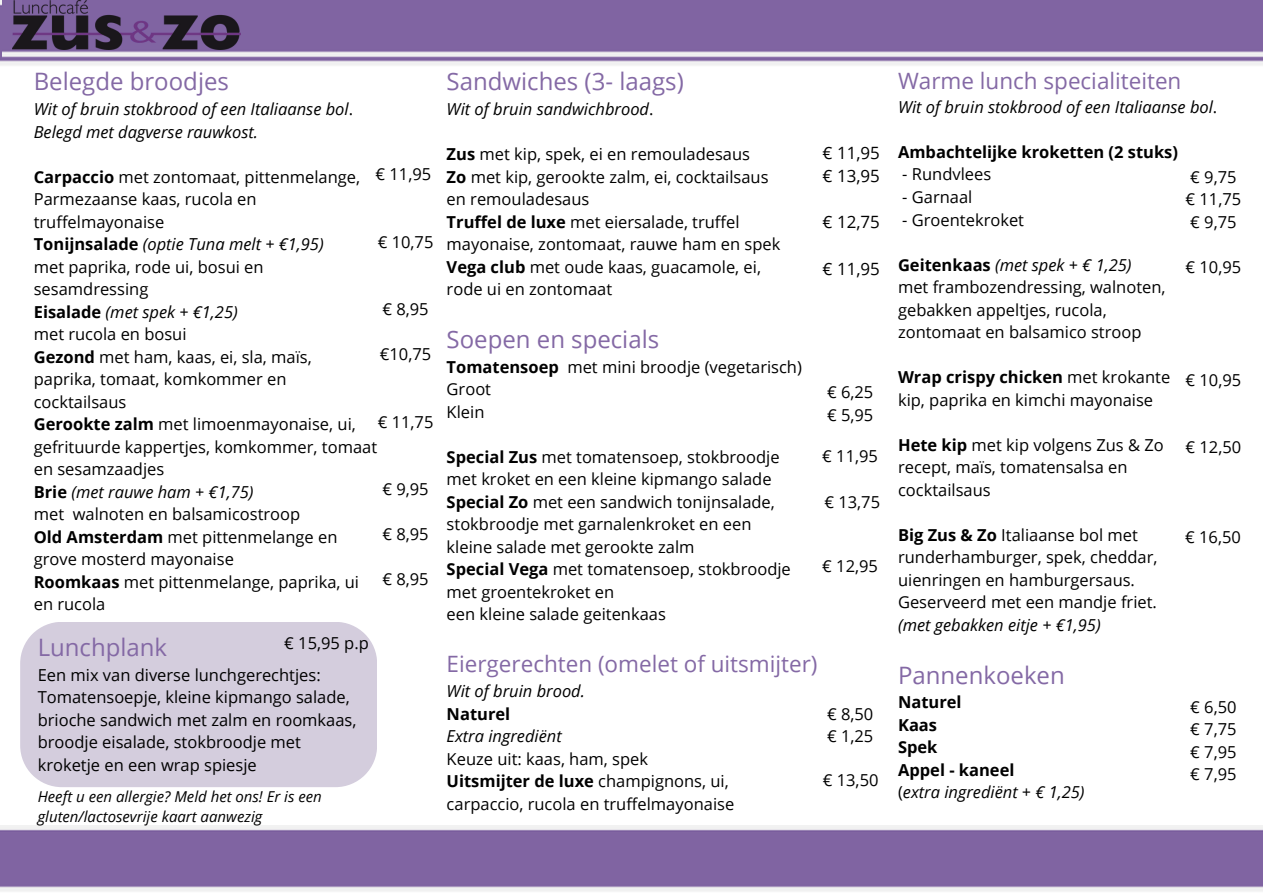
<style>
.page{position:relative;width:1263px;height:894px;background:#fff}
.page>*{position:absolute;margin:0;border:0;box-sizing:border-box;transform-origin:0 0}
.t1{font:24px "Open Sans";color:#8469a5}
.t2{font:22.5px "Open Sans";color:#8469a5}
.t3{font:16.95px "Open Sans";color:#000}
.t4{font:16.5px/22.5px "Open Sans";color:#000}
.t5{font:italic 16.5px "Open Sans";color:#000}
.t6{font:700 16.5px "Open Sans";color:#000}
.t7{font:italic 15px/20.2px "Open Sans";color:#000}
.s1{font-style:normal}
.s2{font-weight:700}
.s3{font-weight:700;font-style:normal}
.s4{font-weight:400}
</style>
<div class="page">
<img style="left:0;top:0;width:1263px;height:65px">
<img style="left:2px;top:0;width:1261px;height:58px">
<img style="left:0;top:825px;width:1263px;height:66px">
<div style="left:20px;top:622px;width:357px;height:165px;background:#d4cddd"></div>
<img style="left:12px;top:0;width:229px;height:49px">
<p class="t1" style="left:34px;top:65px;width:197px">Belegde broodjes</p>
<p class="t5" style="left:34px;top:97px;width:321px">Wit of bruin stokbrood of een Italiaanse bol<span class="s1">.</span></p>
<p class="t5" style="left:34px;top:120px;width:226px">Belegd met dagverse rauwkost.</p>
<p class="t4" style="left:34px;top:165px;width:328px"><span class="s2">Carpaccio</span> met zontomaat, pittenmelange,</p>
<p class="t4" style="left:34px;top:187px;width:224px">Parmezaanse kaas, rucola en</p>
<p class="t4" style="left:34px;top:210px;width:132px">truffelmayonaise</p>
<p class="t5" style="left:34px;top:232px;width:291px"><span class="s3">Tonijnsalade</span> (optie Tuna melt + €1,95)</p>
<p class="t4" style="left:34px;top:255px;width:231px">met paprika, rode ui, bosui en sesamdressing</p>
<p class="t5" style="left:34px;top:300px;width:206px"><span class="s3">Eisalade</span> (met spek + €1,25)</p>
<p class="t4" style="left:34px;top:322px;width:154px">met rucola en bosui</p>
<p class="t4" style="left:34px;top:345px;width:280px"><span class="s2">Gezond</span> met ham, kaas, ei, sla, maïs,</p>
<p class="t4" style="left:34px;top:367px;width:254px">paprika, tomaat, komkommer en cocktailsaus</p>
<p class="t4" style="left:34px;top:412px;width:324px"><span class="s2">Gerookte zalm</span> met limoenmayonaise, ui,</p>
<p class="t4" style="left:34px;top:435px;width:345px">gefrituurde kappertjes, komkommer, tomaat en sesamzaadjes</p>
<p class="t5" style="left:34px;top:480px;width:221px"><span class="s3">Brie</span> (met rauwe ham + €1,75)</p>
<p class="t4" style="left:34px;top:502px;width:268px">met walnoten en balsamicostroop</p>
<p class="t4" style="left:34px;top:525px;width:305px"><span class="s2">Old Amsterdam</span> met pittenmelange en grove mosterd mayonaise</p>
<p class="t4" style="left:34px;top:570px;width:327px"><span class="s2">Roomkaas</span> met pittenmelange, paprika, ui en rucola</p>
<p class="t4" style="left:376px;top:162px;width:57px">€ 11,95</p>
<p class="t4" style="left:378px;top:230px;width:57px">€ 10,75</p>
<p class="t4" style="left:382px;top:297px;width:48px">€ 8,95</p>
<p class="t4" style="left:380px;top:342px;width:53px">€10,75</p>
<p class="t4" style="left:378px;top:410px;width:57px">€ 11,75</p>
<p class="t4" style="left:382px;top:477px;width:48px">€ 9,95</p>
<p class="t4" style="left:382px;top:522px;width:48px">€ 8,95</p>
<p class="t4" style="left:382px;top:567px;width:48px">€ 8,95</p>
<p class="t4" style="left:284px;top:631px;width:86px">€ 15,95 p.p</p>
<p class="t1" style="left:38px;top:630px;width:131px">Lunchplank</p>
<p class="t4" style="left:38px;top:663px;width:285px">Een mix van diverse lunchgerechtjes:</p>
<p class="t4" style="left:38px;top:685px;width:314px">Tomatensoepje, kleine kipmango salade,</p>
<p class="t4" style="left:38px;top:708px;width:320px">brioche sandwich met zalm en roomkaas, broodje eisalade, stokbroodje met kroketje en een wrap spiesje</p>
<p class="t7" style="left:38px;top:786px;width:286px">Heeft u een allergie? Meld het ons! Er is een gluten/lactosevrije kaart aanwezig</p>
<p class="t1" style="left:447px;top:65px;width:239px">Sandwiches (3- laags)</p>
<p class="t5" style="left:447px;top:97px;width:208px">Wit of bruin sandwichbrood<span class="s1">.</span></p>
<p class="t4" style="left:447px;top:142px;width:305px"><span class="s2">Zus</span> met kip, spek, ei en remouladesaus</p>
<p class="t4" style="left:447px;top:165px;width:323px"><span class="s2">Zo</span> met kip, gerookte zalm, ei, cocktailsaus</p>
<p class="t4" style="left:447px;top:187px;width:144px">en remouladesaus</p>
<p class="t4" style="left:447px;top:210px;width:294px"><span class="s2">Truffel de luxe</span> met eiersalade, truffel</p>
<p class="t4" style="left:447px;top:232px;width:335px">mayonaise, zontomaat, rauwe ham en spek</p>
<p class="t4" style="left:447px;top:255px;width:316px"><span class="s2">Vega club</span> met oude kaas, guacamole, ei,</p>
<p class="t4" style="left:447px;top:277px;width:167px">rode ui en zontomaat</p>
<p class="t1" style="left:447px;top:322px;width:214px">Soepen en specials</p>
<p class="t4" style="left:447px;top:355px;width:357px"><span class="s2">Tomatensoep</span> met mini broodje (vegetarisch)</p>
<p class="t4" style="left:447px;top:377px;width:46px">Groot</p>
<p class="t4" style="left:447px;top:400px;width:39px">Klein</p>
<p class="t4" style="left:447px;top:445px;width:335px"><span class="s2">Special Zus</span> met tomatensoep, stokbroodje</p>
<p class="t4" style="left:447px;top:467px;width:326px">met kroket en een kleine kipmango salade</p>
<p class="t4" style="left:447px;top:490px;width:330px"><span class="s2">Special Zo</span> met een sandwich tonijnsalade, stokbroodje met garnalenkroket en een</p>
<p class="t4" style="left:447px;top:535px;width:249px">kleine salade met gerookte zalm</p>
<p class="t4" style="left:447px;top:557px;width:346px"><span class="s2">Special Vega</span> met tomatensoep, stokbroodje</p>
<p class="t4" style="left:447px;top:580px;width:169px">met groentekroket en</p>
<p class="t4" style="left:447px;top:602px;width:221px">een kleine salade geitenkaas</p>
<p class="t2" style="left:447px;top:648px;width:372px">Eiergerechten (omelet of uitsmijter)</p>
<p class="t5" style="left:447px;top:679px;width:140px">Wit of bruin brood.</p>
<p class="t6" style="left:447px;top:701px;width:65px">Naturel</p>
<p class="t5" style="left:447px;top:724px;width:117px">Extra ingrediënt</p>
<p class="t4" style="left:447px;top:746px;width:203px">Keuze uit: kaas, ham, spek</p>
<p class="t6" style="left:447px;top:769px;width:284px">Uitsmijter de luxe <span class="s4">champignons, ui,</span></p>
<p class="t4" style="left:447px;top:791px;width:289px">carpaccio, rucola en truffelmayonaise</p>
<p class="t3" style="left:823px;top:141px;width:59px">€ 11,95</p>
<p class="t3" style="left:823px;top:164px;width:59px">€ 13,95</p>
<p class="t3" style="left:823px;top:210px;width:59px">€ 12,75</p>
<p class="t3" style="left:823px;top:256px;width:59px">€ 11,95</p>
<p class="t4" style="left:827px;top:380px;width:48px">€ 6,25</p>
<p class="t4" style="left:827px;top:403px;width:48px">€ 5,95</p>
<p class="t4" style="left:822px;top:444px;width:57px">€ 11,95</p>
<p class="t4" style="left:824px;top:490px;width:57px">€ 13,75</p>
<p class="t4" style="left:822px;top:554px;width:57px">€ 12,95</p>
<p class="t4" style="left:827px;top:701px;width:48px">€ 8,50</p>
<p class="t4" style="left:827px;top:724px;width:48px">€ 1,25</p>
<p class="t4" style="left:823px;top:768px;width:57px">€ 13,50</p>
<p class="t2" style="left:898px;top:65px;width:285px">Warme lunch specialiteiten</p>
<p class="t5" style="left:898px;top:95px;width:321px">Wit of bruin stokbrood of een Italiaanse bol<span class="s1">.</span></p>
<p class="t6" style="left:898px;top:140px;width:281px">Ambachtelijke kroketten (2 stuks)</p>
<p class="t4" style="left:902px;top:163px;width:90px">- Rundvlees</p>
<p class="t4" style="left:902px;top:185px;width:72px">- Garnaal</p>
<p class="t4" style="left:902px;top:208px;width:123px">- Groentekroket</p>
<p class="t5" style="left:898px;top:253px;width:235px"><span class="s3">Geitenkaas</span> (met spek + € 1,25)</p>
<p class="t4" style="left:898px;top:275px;width:269px">met frambozendressing, walnoten, gebakken appeltjes, rucola,</p>
<p class="t4" style="left:898px;top:320px;width:245px">zontomaat en balsamico stroop</p>
<p class="t6" style="left:898px;top:365px;width:274px">Wrap crispy chicken <span class="s4">met krokante</span></p>
<p class="t4" style="left:898px;top:388px;width:257px">kip, paprika en kimchi mayonaise</p>
<p class="t4" style="left:898px;top:433px;width:267px"><span class="s2">Hete kip</span> met kip volgens Zus &amp; Zo</p>
<p class="t4" style="left:898px;top:455px;width:231px">recept, maïs, tomatensalsa en cocktailsaus</p>
<p class="t4" style="left:898px;top:523px;width:261px"><span class="s2">Big Zus &amp; Zo</span> Italiaanse bol met runderhamburger, spek, cheddar, uienringen en hamburgersaus.</p>
<p class="t4" style="left:898px;top:590px;width:260px">Geserveerd met een mandje friet.</p>
<p class="t5" style="left:898px;top:613px;width:204px">(met gebakken eitje + €1,95)</p>
<p class="t1" style="left:898px;top:657px;width:168px">Pannenkoeken</p>
<p class="t6" style="left:898px;top:690px;width:65px">Naturel</p>
<p class="t6" style="left:898px;top:713px;width:41px">Kaas</p>
<p class="t6" style="left:898px;top:735px;width:41px">Spek</p>
<p class="t6" style="left:898px;top:758px;width:118px">Appel - kaneel</p>
<p class="t5" style="left:898px;top:780px;width:188px"><span class="s1">(</span>extra ingrediënt + € 1,25)</p>
<p class="t4" style="left:1190px;top:165px;width:48px">€ 9,75</p>
<p class="t4" style="left:1185px;top:188px;width:57px">€ 11,75</p>
<p class="t4" style="left:1190px;top:210px;width:48px">€ 9,75</p>
<p class="t4" style="left:1185px;top:255px;width:57px">€ 10,95</p>
<p class="t4" style="left:1185px;top:368px;width:57px">€ 10,95</p>
<p class="t4" style="left:1185px;top:435px;width:57px">€ 12,50</p>
<p class="t4" style="left:1185px;top:525px;width:57px">€ 16,50</p>
<p class="t4" style="left:1190px;top:694px;width:48px">€ 6,50</p>
<p class="t4" style="left:1190px;top:717px;width:48px">€ 7,75</p>
<p class="t4" style="left:1190px;top:739px;width:48px">€ 7,95</p>
<p class="t4" style="left:1190px;top:762px;width:48px">€ 7,95</p>
</div>
